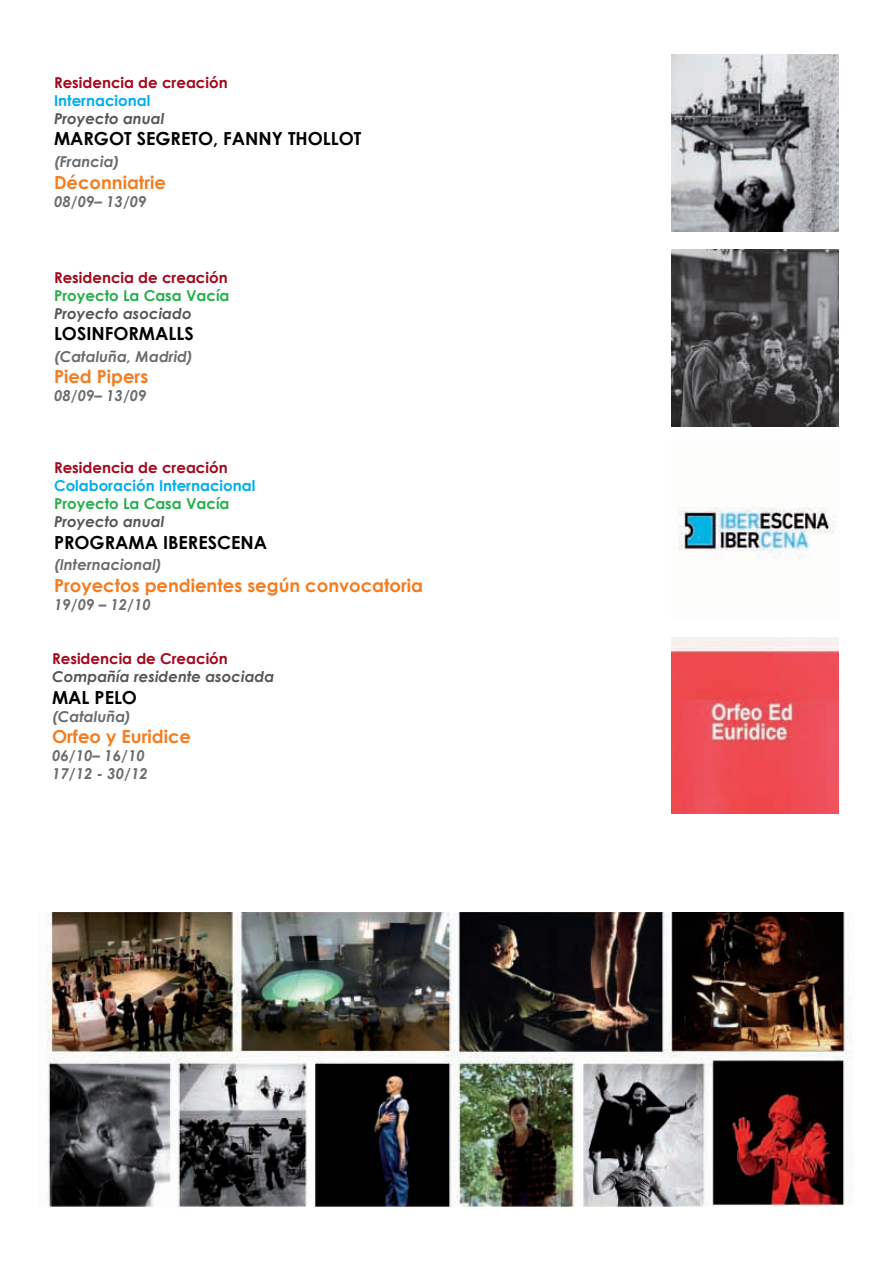
<style>
.page{position:relative;width:893px;height:1263px;background:#fff}
.page>*{position:absolute;margin:0;border:0;box-sizing:border-box;transform-origin:0 0}
.t1{font:700 18px "Century Gothic";color:#f47d21}
.t2{font:700 18px "Century Gothic";color:#000}
.t3{font:italic 700 15px/18px "Century Gothic";color:#6c6c6f}
.t4{font:700 15px "Century Gothic";color:#a2081c}
.t5{font:italic 700 15px "Century Gothic";color:#555658}
.t6{font:700 15px "Century Gothic";color:#00aeed}
.t7{font:700 15px "Century Gothic";color:#27af4a}
</style>
<div class="page">
<img style="left:671px;top:54px;width:168px;height:178px">
<img style="left:671px;top:249px;width:168px;height:178px">
<img style="left:679px;top:507px;width:157px;height:53px">
<img style="left:671px;top:638px;width:168px;height:175px">
<img style="left:39px;top:912px;width:813px;height:294px">
<p class="t4" style="left:54px;top:73px;width:175px">Residencia de creación</p>
<p class="t6" style="left:54px;top:91px;width:98px">Internacional</p>
<p class="t5" style="left:54px;top:109px;width:112px">Proyecto anual</p>
<p class="t2" style="left:54px;top:127px;width:309px">MARGOT SEGRETO, FANNY THOLLOT</p>
<p class="t3" style="left:54px;top:152px;width:67px">(Francia)</p>
<p class="t1" style="left:54px;top:171px;width:113px">Déconniatrie</p>
<p class="t3" style="left:54px;top:192px;width:94px">08/09– 13/09</p>
<p class="t4" style="left:54px;top:268px;width:175px">Residencia de creación</p>
<p class="t7" style="left:54px;top:286px;width:177px">Proyecto La Casa Vacía</p>
<p class="t5" style="left:54px;top:303px;width:139px">Proyecto asociado</p>
<p class="t2" style="left:54px;top:322px;width:141px">LOSINFORMALLS</p>
<p class="t3" style="left:54px;top:347px;width:140px">(Cataluña, Madrid)</p>
<p class="t1" style="left:54px;top:365px;width:96px">Pied Pipers</p>
<p class="t3" style="left:54px;top:386px;width:94px">08/09– 13/09</p>
<p class="t4" style="left:54px;top:458px;width:175px">Residencia de creación</p>
<p class="t6" style="left:54px;top:476px;width:203px">Colaboración Internacional</p>
<p class="t7" style="left:54px;top:494px;width:177px">Proyecto La Casa Vacía</p>
<p class="t5" style="left:54px;top:512px;width:112px">Proyecto anual</p>
<p class="t2" style="left:54px;top:531px;width:215px">PROGRAMA IBERESCENA</p>
<p class="t3" style="left:54px;top:555px;width:109px">(Internacional)</p>
<p class="t1" style="left:54px;top:574px;width:370px">Proyectos pendientes según convocatoria</p>
<p class="t3" style="left:54px;top:595px;width:98px">19/09 – 12/10</p>
<p class="t4" style="left:52px;top:649px;width:177px">Residencia de Creación</p>
<p class="t5" style="left:52px;top:667px;width:224px">Compañía residente asociada</p>
<p class="t2" style="left:52px;top:686px;width:86px">MAL PELO</p>
<p class="t3" style="left:52px;top:707px;width:80px">(Cataluña)</p>
<p class="t1" style="left:52px;top:725px;width:140px">Orfeo y Euridice</p>
<p class="t3" style="left:52px;top:746px;width:97px">06/10– 16/10<br>17/12 - 30/12</p>
</div>
